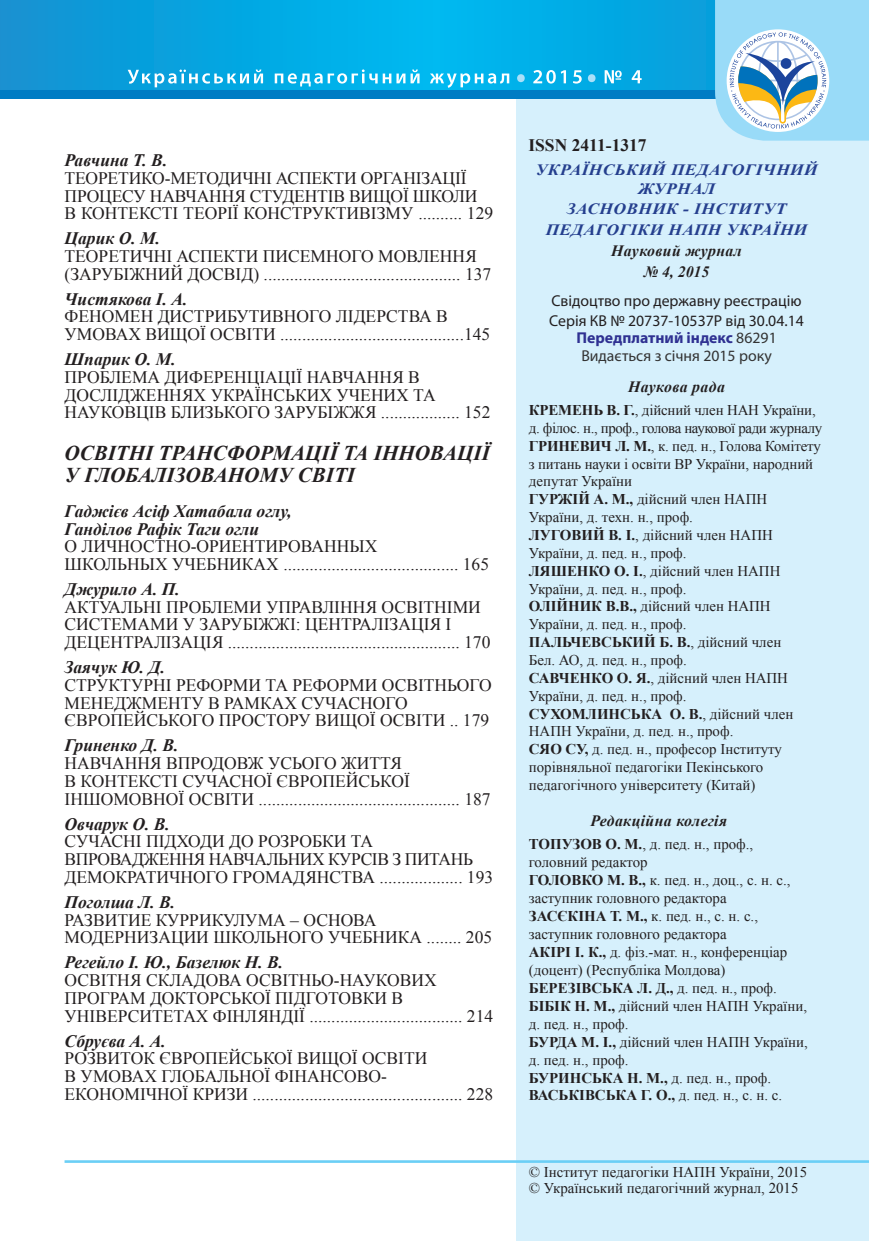
<style>
.page{position:relative;width:869px;height:1241px;background:#fff}
.page>*{position:absolute;margin:0;border:0;box-sizing:border-box;transform-origin:0 0}
.t1{font:italic 700 21px "Times New Roman";color:#231f20}
.No_Spacing{font:17.5px/17.7px "Times New Roman";color:#231f20}
.No_Spacing-2{font:italic 700 17.5px "Times New Roman";color:#231f20}
.t2{font:700 17.5px "Times New Roman";color:#231f20}
.t3{font:italic 700 15.75px/19.2px "Times New Roman";letter-spacing:.025em;color:#253f8e;text-align:center;scale:1.1 1}
.t4{font:15.75px "Myriad Pro";color:#231f20}
.t5{font:italic 700 15.75px "Times New Roman";letter-spacing:.025em;color:#231f20}
.t6{font:700 15.75px "Myriad Pro";color:#2f3192}
.t7{font:15.75px "Myriad Pro";color:#333}
.t8{font:14.88px/17.8px "Times New Roman";color:#231f20}
.t9{font:700 14.88px "Times New Roman";color:#231f20}
.t10{font:14.88px/17.8px "Times New Roman";letter-spacing:-.025em;color:#231f20}
.s1{font-weight:400;color:#333}
.s2{font-weight:700}
.s3{font-weight:400}
</style>
<div class="page">
<div style="left:516px;top:0;width:352px;height:1240px;background:#d6f0fc"></div>
<svg style="left:0;top:0;width:714px;height:90px;background:#05a7e2"></svg>
<svg style="left:604px;top:70px;width:37px;height:13px"></svg>
<div style="left:587px;top:74px;width:8px;height:8px;background:#aae0f9;border-radius:50%"></div>
<svg style="left:533px;top:70px;width:48px;height:14px"></svg>
<div style="left:517px;top:74px;width:7px;height:8px;background:#aae0f9;border-radius:50%"></div>
<svg style="left:128px;top:69px;width:381px;height:19px;background:#39bfec"></svg>
<div style="left:0;top:90px;width:868px;height:8px;background:#007cc4"></div>
<svg style="left:714px;top:0;width:154px;height:141px;background:#a7d5e8"></svg>
<hr style="left:64px;top:1159px;width:804px;height:3px;background:#6bcff6">
<p class="No_Spacing-2" style="left:64px;top:148px;width:104px">Равчина Т. В.</p>
<p class="No_Spacing" style="left:64px;top:169px;width:414px">ТЕОРЕТИКО-МЕТОДИЧНІ АСПЕКТИ ОРГАНІЗАЦІЇ<br>ПРОЦЕСУ НАВЧАННЯ СТУДЕНТІВ ВИЩОЇ ШКОЛИ</p>
<p class="No_Spacing" style="left:64px;top:204px;width:430px">В КОНТЕКСТІ ТЕОРІЇ КОНСТРУКТИВІЗМУ .......... 129</p>
<p class="No_Spacing-2" style="left:64px;top:226px;width:97px">Царик О. М.</p>
<p class="No_Spacing" style="left:64px;top:247px;width:428px">ТЕОРЕТИЧНІ АСПЕКТИ ПИСЕМНОГО МОВЛЕННЯ (ЗАРУБІЖНИЙ ДОСВІД) ............................................. 137</p>
<p class="No_Spacing-2" style="left:64px;top:286px;width:124px">Чистякова І. А.</p>
<p class="No_Spacing" style="left:64px;top:307px;width:427px">ФЕНОМЕН ДИСТРИБУТИВНОГО ЛІДЕРСТВА В<br>УМОВАХ ВИЩОЇ ОСВІТИ ..........................................145</p>
<p class="No_Spacing-2" style="left:64px;top:347px;width:113px">Шпарик О. М.</p>
<p class="No_Spacing" style="left:64px;top:368px;width:427px">ПРОБЛЕМА ДИФЕРЕНЦІАЦІЇ НАВЧАННЯ В<br>ДОСЛІДЖЕННЯХ УКРАЇНСЬКИХ УЧЕНИХ ТА<br>НАУКОВЦІВ БЛИЗЬКОГО ЗАРУБІЖЖЯ .................. 152</p>
<p class="t1" style="left:64px;top:438px;width:426px">ОСВІТНІ ТРАНСФОРМАЦІЇ ТА ІННОВАЦІЇ</p>
<p class="t1" style="left:64px;top:460px;width:292px">У ГЛОБАЛІЗОВАНОМУ СВІТІ</p>
<p class="No_Spacing-2" style="left:64px;top:498px;width:228px">Гаджієв Асіф Хатабала оглу,</p>
<p class="No_Spacing-2" style="left:64px;top:516px;width:196px">Ганділов Рафік Таги огли</p>
<p class="No_Spacing" style="left:64px;top:537px;width:314px">О ЛИЧНОСТНО-ОРИЕНТИРОВАННЫХ</p>
<p class="No_Spacing" style="left:64px;top:555px;width:426px">ШКОЛЬНЫХ УЧЕБНИКАХ ........................................ 165</p>
<p class="No_Spacing-2" style="left:64px;top:577px;width:117px">Джурило А. П.</p>
<p class="No_Spacing" style="left:64px;top:597px;width:427px">АКТУАЛЬНІ ПРОБЛЕМИ УПРАВЛІННЯ ОСВІТНІМИ<br>СИСТЕМАМИ У ЗАРУБІЖЖІ: ЦЕНТРАЛІЗАЦІЯ І<br>ДЕЦЕНТРАЛІЗАЦІЯ ..................................................... 170</p>
<p class="No_Spacing-2" style="left:64px;top:655px;width:102px">Заячук Ю. Д.</p>
<p class="No_Spacing" style="left:64px;top:676px;width:428px">СТРУКТУРНІ РЕФОРМИ ТА РЕФОРМИ ОСВІТНЬОГО<br>МЕНЕДЖМЕНТУ В РАМКАХ СУЧАСНОГО<br>ЄВРОПЕЙСЬКОГО ПРОСТОРУ ВИЩОЇ ОСВІТИ .. 179</p>
<p class="No_Spacing-2" style="left:64px;top:733px;width:115px">Гриненко Д. В.</p>
<p class="No_Spacing" style="left:64px;top:754px;width:427px">НАВЧАННЯ ВПРОДОВЖ УСЬОГО ЖИТТЯ<br>В КОНТЕКСТІ СУЧАСНОЇ ЄВРОПЕЙСЬКОЇ<br>ІНШОМОВНОЇ ОСВІТИ .............................................. 187</p>
<p class="No_Spacing-2" style="left:64px;top:811px;width:107px">Овчарук О. В.</p>
<p class="No_Spacing" style="left:64px;top:832px;width:430px">СУЧАСНІ ПІДХОДИ ДО РОЗРОБКИ ТА<br>ВПРОВАДЖЕННЯ НАВЧАЛЬНИХ КУРСІВ З ПИТАНЬ<br>ДЕМОКРАТИЧНОГО ГРОМАДЯНСТВА ................... 193</p>
<p class="No_Spacing-2" style="left:64px;top:889px;width:112px">Поголша Л. В.</p>
<p class="No_Spacing" style="left:64px;top:910px;width:429px">РАЗВИТИЕ КУРРИКУЛУМА – ОСНОВА<br>МОДЕРНИЗАЦИИ ШКОЛЬНОГО УЧЕБНИКА ........ 205</p>
<p class="No_Spacing-2" style="left:64px;top:950px;width:220px">Регейло І. Ю., Базелюк Н. В.</p>
<p class="No_Spacing" style="left:64px;top:970px;width:430px">ОСВІТНЯ СКЛАДОВА ОСВІТНЬО-НАУКОВИХ<br>ПРОГРАМ ДОКТОРСЬКОЇ ПІДГОТОВКИ В<br>УНІВЕРСИТЕТАХ ФІНЛЯНДІЇ ................................... 214</p>
<p class="No_Spacing-2" style="left:64px;top:1028px;width:103px">Сбруєва А. А.</p>
<p class="No_Spacing" style="left:64px;top:1049px;width:430px">РОЗВИТОК ЄВРОПЕЙСЬКОЇ ВИЩОЇ ОСВІТИ<br>В УМОВАХ ГЛОБАЛЬНОЇ ФІНАНСОВО-<br>ЕКОНОМІЧНОЇ КРИЗИ ................................................ 228</p>
<p class="t2" style="left:528px;top:133px;width:120px">ISSN 2411-1317</p>
<p class="t3" style="left:535px;top:160px;width:258px">УКРАЇНСЬКИЙ ПЕДАГОГІЧНИЙ<br>ЖУРНАЛ</p>
<p class="t3" style="left:545px;top:197px;width:239px;line-height:21px">ЗАСНОВНИК - ІНСТИТУТ<br>ПЕДАГОГІКИ НАПН УКРАЇНИ</p>
<p class="t5" style="left:611px;top:239px;width:132px">Науковий журнал</p>
<p class="t5" style="left:643px;top:260px;width:67px">№ 4, 2015</p>
<p class="t4" style="left:551px;top:291px;width:251px">Свідоцтво про державну реєстрацію</p>
<p class="t4" style="left:549px;top:310px;width:256px">Серія КВ № 20737-10537Р від 30.04.14</p>
<p class="t6" style="left:576px;top:327px;width:202px">Передплатний індекс <span class="s1">86291</span></p>
<p class="t7" style="left:581px;top:345px;width:192px">Видається з січня 2015 року</p>
<p class="t5" style="left:628px;top:376px;width:98px">Наукова рада</p>
<p class="t10" style="left:528px;top:401px;width:295px"><span class="s2">КРЕМЕНЬ В. Г.</span>, дійсний член НАН України, д. філос. н., проф., голова наукової ради журналу</p>
<p class="t8" style="left:528px;top:436px;width:293px"><span class="s2">ГРИНЕВИЧ Л. М.</span>, к. пед. н., Голова Комітету з питань науки і освіти ВР України, народний депутат України</p>
<p class="t8" style="left:528px;top:490px;width:240px"><span class="s2">ГУРЖІЙ А. М.,</span> дійсний член НАПН<br>України, д. техн. н., проф.</p>
<p class="t8" style="left:528px;top:525px;width:245px"><span class="s2">ЛУГОВИЙ В. І.</span>, дійсний член НАПН<br>України, д. пед. н., проф.</p>
<p class="t8" style="left:528px;top:561px;width:253px"><span class="s2">ЛЯШЕНКО О. І.</span>, дійсний член НАПН<br>України, д. пед. н., проф.</p>
<p class="t8" style="left:528px;top:597px;width:243px"><span class="s2">ОЛІЙНИК В.В.,</span> дійсний член НАПН<br>України, д. пед. н., проф.</p>
<p class="t8" style="left:528px;top:633px;width:254px"><span class="s2">ПАЛЬЧЕВСЬКИЙ Б. В.</span>, дійсний член<br>Бел. АО, д. пед. н., проф.</p>
<p class="t8" style="left:528px;top:668px;width:260px"><span class="s2">САВЧЕНКО О. Я.</span>, дійсний член НАПН<br>України, д. пед. н., проф.</p>
<p class="t8" style="left:528px;top:704px;width:266px"><span class="s2">СУХОМЛИНСЬКА О. В.</span>, дійсний член<br>НАПН України, д. пед. н., проф.</p>
<p class="t8" style="left:528px;top:740px;width:254px"><span class="s2">СЯО СУ,</span> д. пед. н., професор Інституту порівняльної педагогіки Пекінського педагогічного університету (Китай)</p>
<p class="t5" style="left:590px;top:809px;width:138px">Редакційна колегія</p>
<p class="t8" style="left:528px;top:834px;width:226px"><span class="s2">ТОПУЗОВ О. М.</span>, д. пед. н., проф.,</p>
<p class="t8" style="left:528px;top:852px;width:120px">головний редактор</p>
<p class="t8" style="left:528px;top:870px;width:263px"><span class="s2">ГОЛОВКО М. В.,</span> к. пед. н., доц., с. н. с., заступник головного редактора</p>
<p class="t8" style="left:528px;top:906px;width:230px"><span class="s2">ЗАСЄКІНА Т. М.,</span> к. пед. н., с. н. с., заступник головного редактора</p>
<p class="t8" style="left:528px;top:942px;width:260px"><span class="s2">АКІРІ І. К.,</span> д. фіз.-мат. н., конференціар (доцент) (Республіка Молдова)</p>
<p class="t9" style="left:528px;top:977px;width:249px">БЕРЕЗІВСЬКА Л. Д., <span class="s3">д. пед. н., проф.</span></p>
<p class="t8" style="left:528px;top:996px;width:279px"><span class="s2">БІБІК Н. М.,</span> дійсний член НАПН України, д. пед. н., проф.</p>
<p class="t8" style="left:528px;top:1032px;width:280px"><span class="s2">БУРДА М. І.,</span> дійсний член НАПН України, д. пед. н., проф.</p>
<p class="t9" style="left:528px;top:1067px;width:244px">БУРИНСЬКА Н. М., <span class="s3">д. пед. н., проф.</span></p>
<p class="t9" style="left:528px;top:1084px;width:255px">ВАСЬКІВСЬКА Г. О., <span class="s3">д. пед. н., с. н. с.</span></p>
<p class="t8" style="left:528px;top:1162px;width:280px">© Інститут педагогіки НАПН України, 2015</p>
<p class="t8" style="left:528px;top:1178px;width:271px">© Український педагогічний журнал, 2015</p>
</div>
